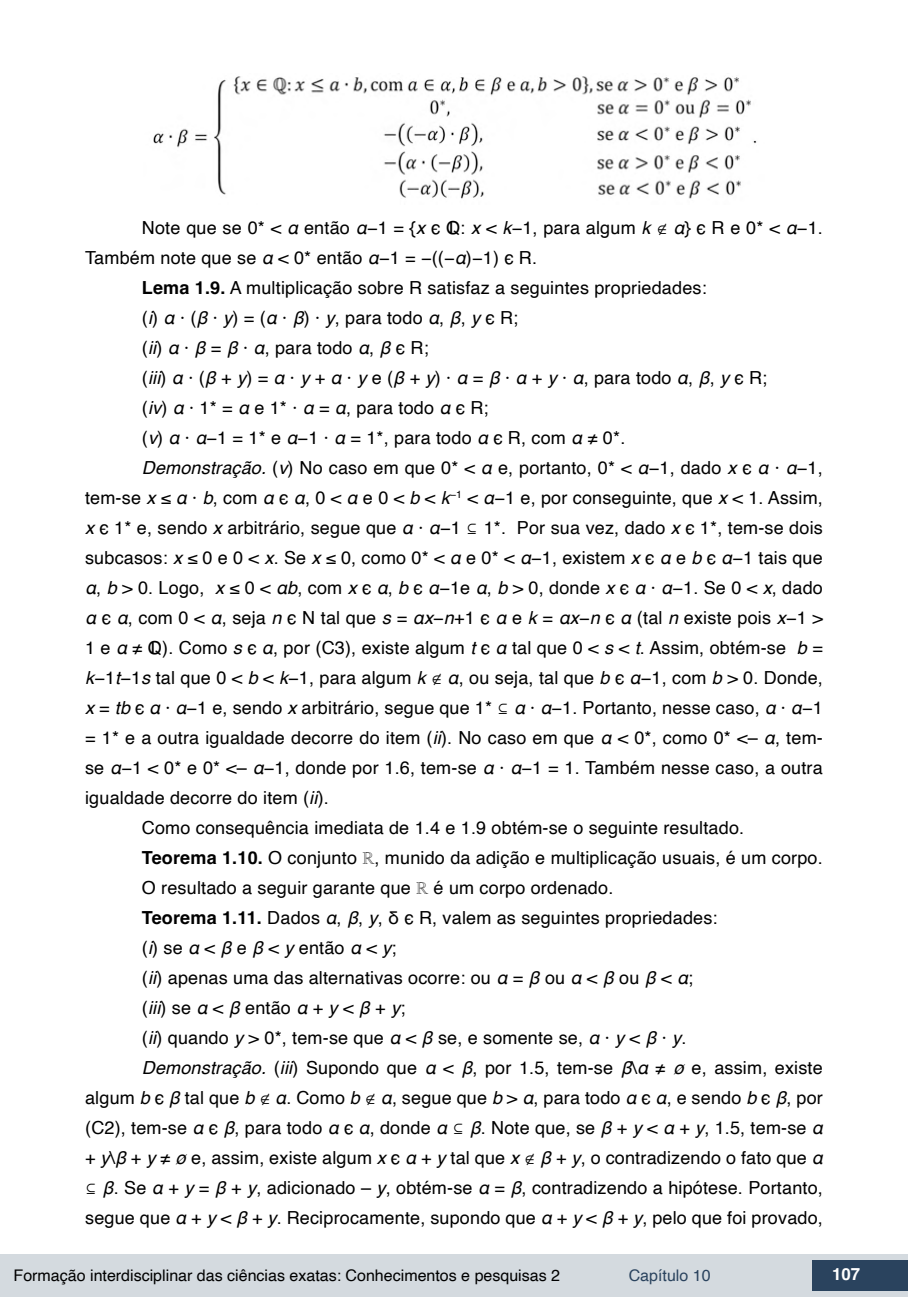
<style>
.page{position:relative;width:908px;height:1304px;background:#fff}
.page>*{position:absolute;margin:0;border:0;box-sizing:border-box;transform-origin:0 0}
.t1{font:18px "Helvetica";letter-spacing:.01em;color:#000}
.t2{font:700 16.8px "Helvetica";color:#fff}
.t3{font:16px "Helvetica";color:#000}
.t4{font:16px "Helvetica";color:#2a435e}
.s1{font-style:italic}
.s2{font-weight:700}
.s3{font-family:"Arial Unicode MS"}
</style>
<div class="page">
<div style="left:0;top:1254px;width:906px;height:43px;background:#d4dadf"></div>
<div style="left:812px;top:1261px;width:95px;height:30px;background:#2a435e"></div>
<img style="left:153px;top:76px;width:604px;height:123px">
<p class="t1" style="left:142px;top:214px;width:682px">Note que se 0* &lt; <span class="s1">α</span> então <span class="s1">α</span>−1 = {<span class="s1">x</span> ϵ ℚ: <span class="s1">x</span> &lt; <span class="s1">k</span>−1, para algum <span class="s1">k</span> ∉ <span class="s1">α</span>} ϵ ℝ e 0* &lt; <span class="s1">α</span>−1.</p>
<p class="t1" style="left:85px;top:244px;width:453px">Também note que se <span class="s1">α</span> &lt; 0* então <span class="s1">α</span>−1 = −((−<span class="s1">α</span>)−1) ϵ ℝ.</p>
<p class="t1" style="left:142px;top:274px;width:566px"><span class="s2">Lema 1.9.</span> A multiplicação sobre ℝ satisfaz a seguintes propriedades:</p>
<p class="t1" style="left:142px;top:304px;width:378px">(<span class="s1">i</span>) <span class="s1">α</span> · (<span class="s1">β</span> · <span class="s1">y</span>) = (<span class="s1">α</span> · <span class="s1">β</span>) · <span class="s1">y</span>, para todo <span class="s1">α</span>, <span class="s1">β</span>, <span class="s1">y</span> ϵ ℝ;</p>
<p class="t1" style="left:142px;top:334px;width:288px">(<span class="s1">ii</span>) <span class="s1">α</span> · <span class="s1">β</span> = <span class="s1">β</span> · <span class="s1">α</span>, para todo <span class="s1">α</span>, <span class="s1">β</span> ϵ ℝ;</p>
<p class="t1" style="left:142px;top:364px;width:626px">(<span class="s1">iii</span>) <span class="s1">α</span> · (<span class="s1">β</span> + <span class="s1">y</span>) = <span class="s1">α</span> · <span class="s1">y</span> + <span class="s1">α</span> · <span class="s1">y</span> e (<span class="s1">β</span> + <span class="s1">y</span>) · <span class="s1">α</span> = <span class="s1">β</span> · <span class="s1">α</span> + <span class="s1">y</span> · <span class="s1">α</span>, para todo <span class="s1">α</span>, <span class="s1">β</span>, <span class="s1">y</span> ϵ ℝ;</p>
<p class="t1" style="left:142px;top:394px;width:348px">(<span class="s1">iv</span>) <span class="s1">α</span> · 1* = <span class="s1">α</span> e 1* · <span class="s1">α</span> = <span class="s1">α</span>, para todo <span class="s1">α</span> ϵ ℝ;</p>
<p class="t1" style="left:142px;top:424px;width:485px">(<span class="s1">v</span>) <span class="s1">α</span> · <span class="s1">α</span>−1 = 1* e <span class="s1">α</span>−1 · <span class="s1">α</span> = 1*, para todo <span class="s1">α</span> ϵ ℝ, com <span class="s1">α</span> ≠ 0*.</p>
<p class="t1" style="left:142px;top:454px;width:682px"><span class="s1">Demonstração.</span> (<span class="s1">v</span>) No caso em que 0* &lt; <span class="s1">α</span> e, portanto, 0* &lt; <span class="s1">α</span>−1, dado <span class="s1">x</span> ϵ <span class="s1">α</span> · <span class="s1">α</span>−1,</p>
<p class="t1" style="left:85px;top:484px;width:739px">tem-se <span class="s1">x</span> ≤ <span class="s1">α</span> · <span class="s1">b</span>, com <span class="s1">α</span> ϵ <span class="s1">α</span>, 0 &lt; <span class="s1">α</span> e 0 &lt; <span class="s1">b</span> &lt; <span class="s1">k</span><sup>−1</sup> &lt; <span class="s1">α</span>−1 e, por conseguinte, que <span class="s1">x</span> &lt; 1. Assim,</p>
<p class="t1" style="left:85px;top:514px;width:739px"><span class="s1">x</span> ϵ 1* e, sendo <span class="s1">x</span> arbitrário, segue que <span class="s1">α</span> · <span class="s1">α</span>−1 ⊆ 1*. Por sua vez, dado <span class="s1">x</span> ϵ 1*, tem-se dois</p>
<p class="t1" style="left:85px;top:544px;width:739px">subcasos: <span class="s1">x</span> ≤ 0 e 0 &lt; <span class="s1">x</span>. Se <span class="s1">x</span> ≤ 0, como 0* &lt; <span class="s1">α</span> e 0* &lt; <span class="s1">α</span>−1, existem <span class="s1">x</span> ϵ <span class="s1">α</span> e <span class="s1">b</span> ϵ <span class="s1">α</span>−1 tais que</p>
<p class="t1" style="left:85px;top:574px;width:739px"><span class="s1">α</span>, <span class="s1">b</span> &gt; 0. Logo, <span class="s1">x</span> ≤ 0 &lt; <span class="s1">αb</span>, com <span class="s1">x</span> ϵ <span class="s1">α</span>, <span class="s1">b</span> ϵ <span class="s1">α</span>−1e <span class="s1">α</span>, <span class="s1">b</span> &gt; 0, donde <span class="s1">x</span> ϵ <span class="s1">α</span> · <span class="s1">α</span>−1. Se 0 &lt; <span class="s1">x</span>, dado</p>
<p class="t1" style="left:85px;top:604px;width:739px"><span class="s1">α</span> ϵ <span class="s1">α</span>, com 0 &lt; <span class="s1">α</span>, seja <span class="s1">n</span> ϵ ℕ tal que <span class="s1">s</span> = <span class="s1">αx</span>−<span class="s1">n</span>+1 ϵ <span class="s1">α</span> e <span class="s1">k</span> = <span class="s1">αx</span>−<span class="s1">n</span> ϵ <span class="s1">α</span> (tal <span class="s1">n</span> existe pois <span class="s1">x</span>−1 &gt;</p>
<p class="t1" style="left:85px;top:634px;width:738px">1 e <span class="s1">α</span> ≠ ℚ). Como <span class="s1">s</span> ϵ <span class="s1">α</span>, por (C3), existe algum <span class="s1">t</span> ϵ <span class="s1">α</span> tal que 0 &lt; <span class="s1">s</span> &lt; <span class="s1">t</span>. Assim, obtém-se <span class="s1">b</span> =</p>
<p class="t1" style="left:85px;top:664px;width:739px"><span class="s1">k</span>−1<span class="s1">t</span>−1<span class="s1">s</span> tal que 0 &lt; <span class="s1">b</span> &lt; <span class="s1">k</span>−1, para algum <span class="s1">k</span> ∉ <span class="s1">α</span>, ou seja, tal que <span class="s1">b</span> ϵ <span class="s1">α</span>−1, com <span class="s1">b</span> &gt; 0. Donde,</p>
<p class="t1" style="left:85px;top:694px;width:738px"><span class="s1">x</span> = <span class="s1">tb</span> ϵ <span class="s1">α</span> · <span class="s1">α</span>−1 e, sendo <span class="s1">x</span> arbitrário, segue que 1* ⊆ <span class="s1">α</span> · <span class="s1">α</span>−1. Portanto, nesse caso, <span class="s1">α</span> · <span class="s1">α</span>−1</p>
<p class="t1" style="left:85px;top:724px;width:739px">= 1* e a outra igualdade decorre do item (<span class="s1">ii</span>). No caso em que <span class="s1">α</span> &lt; 0*, como 0* &lt;– <span class="s1">α</span>, tem-</p>
<p class="t1" style="left:85px;top:754px;width:738px">se <span class="s1">α</span>−1 &lt; 0* e 0* &lt;– <span class="s1">α</span>−1, donde por 1.6, tem-se <span class="s1">α</span> · <span class="s1">α</span>−1 = 1. Também nesse caso, a outra</p>
<p class="t1" style="left:85px;top:784px;width:245px">igualdade decorre do item (<span class="s1">ii</span>).</p>
<p class="t1" style="left:142px;top:814px;width:603px">Como consequência imediata de 1.4 e 1.9 obtém-se o seguinte resultado.</p>
<p class="t1" style="left:142px;top:844px;width:682px"><span class="s2">Teorema 1.10.</span> O conjunto <span class="s3">ℝ</span>, munido da adição e multiplicação usuais, é um corpo.</p>
<p class="t1" style="left:142px;top:874px;width:472px">O resultado a seguir garante que <span class="s3">ℝ</span> é um corpo ordenado.</p>
<p class="t1" style="left:142px;top:904px;width:577px"><span class="s2">Teorema 1.11.</span> Dados <span class="s1">α</span>, <span class="s1">β</span>, <span class="s1">y</span>, δ ϵ ℝ, valem as seguintes propriedades:</p>
<p class="t1" style="left:142px;top:934px;width:256px">(<span class="s1">i</span>) se <span class="s1">α</span> &lt; <span class="s1">β</span> e <span class="s1">β</span> &lt; <span class="s1">y</span> então <span class="s1">α</span> &lt; <span class="s1">y</span>;</p>
<p class="t1" style="left:142px;top:964px;width:552px">(<span class="s1">ii</span>) apenas uma das alternativas ocorre: ou <span class="s1">α</span> = <span class="s1">β</span> ou <span class="s1">α</span> &lt; <span class="s1">β</span> ou <span class="s1">β</span> &lt; <span class="s1">α</span>;</p>
<p class="t1" style="left:142px;top:994px;width:265px">(<span class="s1">iii</span>) se <span class="s1">α</span> &lt; <span class="s1">β</span> então <span class="s1">α</span> + <span class="s1">y</span> &lt; <span class="s1">β</span> + <span class="s1">y</span>;</p>
<p class="t1" style="left:142px;top:1024px;width:545px">(<span class="s1">ii</span>) quando <span class="s1">y</span> &gt; 0*, tem-se que <span class="s1">α</span> &lt; <span class="s1">β</span> se, e somente se, <span class="s1">α</span> · <span class="s1">y</span> &lt; <span class="s1">β</span> · <span class="s1">y</span>.</p>
<p class="t1" style="left:142px;top:1054px;width:682px"><span class="s1">Demonstração.</span> (<span class="s1">iii</span>) Supondo que <span class="s1">α</span> &lt; <span class="s1">β</span>, por 1.5, tem-se <span class="s1">β</span>\<span class="s1">α</span> ≠ <span class="s1">ø</span> e, assim, existe</p>
<p class="t1" style="left:85px;top:1084px;width:739px">algum <span class="s1">b</span> ϵ <span class="s1">β</span> tal que <span class="s1">b</span> ∉ <span class="s1">α</span>. Como <span class="s1">b</span> ∉ <span class="s1">α</span>, segue que <span class="s1">b</span> &gt; <span class="s1">α</span>, para todo <span class="s1">α</span> ϵ <span class="s1">α</span>, e sendo <span class="s1">b</span> ϵ <span class="s1">β</span>, por</p>
<p class="t1" style="left:85px;top:1114px;width:739px">(C2), tem-se <span class="s1">α</span> ϵ <span class="s1">β</span>, para todo <span class="s1">α</span> ϵ <span class="s1">α</span>, donde <span class="s1">α</span> ⊆ <span class="s1">β</span>. Note que, se <span class="s1">β</span> + <span class="s1">y</span> &lt; <span class="s1">α</span> + <span class="s1">y</span>, 1.5, tem-se <span class="s1">α</span></p>
<p class="t1" style="left:85px;top:1144px;width:739px">+ <span class="s1">y</span>\<span class="s1">β</span> + <span class="s1">y</span> ≠ <span class="s1">ø</span> e, assim, existe algum <span class="s1">x</span> ϵ <span class="s1">α</span> + <span class="s1">y</span> tal que <span class="s1">x</span> ∉ <span class="s1">β</span> + <span class="s1">y</span>, o contradizendo o fato que <span class="s1">α</span></p>
<p class="t1" style="left:85px;top:1174px;width:738px">⊆ <span class="s1">β</span>. Se <span class="s1">α</span> + <span class="s1">y</span> = <span class="s1">β</span> + <span class="s1">y</span>, adicionado – <span class="s1">y</span>, obtém-se <span class="s1">α</span> = <span class="s1">β</span>, contradizendo a hipótese. Portanto,</p>
<p class="t1" style="left:85px;top:1204px;width:739px">segue que <span class="s1">α</span> + <span class="s1">y</span> &lt; <span class="s1">β</span> + <span class="s1">y</span>. Reciprocamente, supondo que <span class="s1">α</span> + <span class="s1">y</span> &lt; <span class="s1">β</span> + <span class="s1">y</span>, pelo que foi provado,</p>
<p class="t3" style="left:14px;top:1263px;width:547px">Formação interdisciplinar das ciências exatas: Conhecimentos e pesquisas 2</p>
<p class="t4" style="left:628px;top:1263px;width:83px">Capítulo 10</p>
<p class="t2" style="left:831px;top:1264px;width:30px">107</p>
</div>
